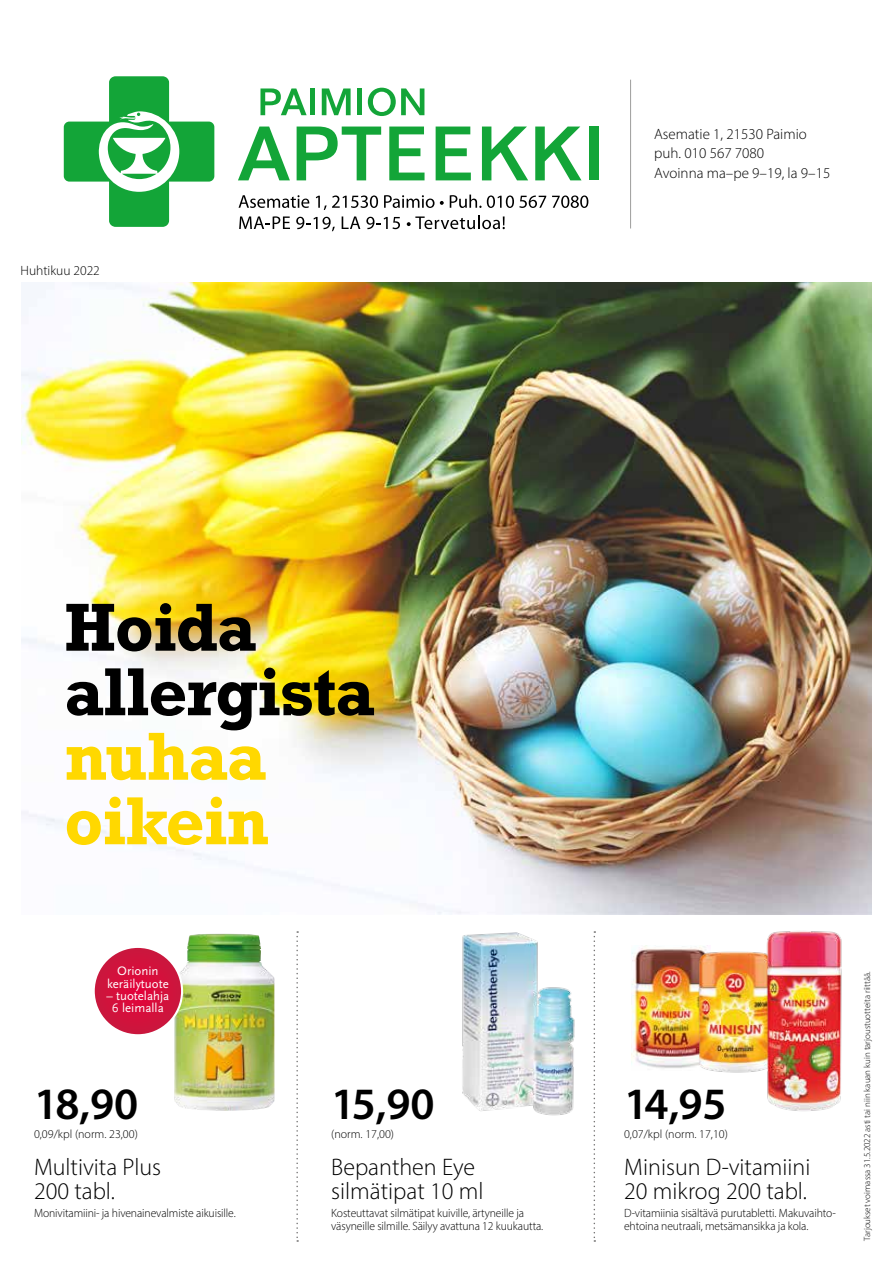
<style>
.page{position:relative;width:893px;height:1263px;background:#fff}
.page>*{position:absolute;margin:0;border:0;box-sizing:border-box;transform-origin:0 0}
.t1{font:700 69px/64.5px "Rockwell Std";letter-spacing:-.02em;color:#000}
.t2{font:700 69px/64.5px "Rockwell Std";letter-spacing:-.02em;color:#ffd800}
.t3{font:600 45px "Myriad Pro";letter-spacing:-.03em;color:#000}
.t4{font:300 24px/24px "Myriad Pro";color:#000}
.t5{font:300 15px/19.5px "Myriad Pro";color:#000}
.t6{font:300 13.5px "Myriad Pro";color:#000}
.t7{font:12.9px/12.5px "Scala Sans OT";color:#fff;text-align:center}
.t8{font:300 12px/13.5px "Myriad Pro";letter-spacing:-.01em;color:#000}
.t9{font:300 9px "Myriad Pro";color:#000}
</style>
<div class="page">
<svg style="left:296px;top:931px;width:2px;height:311px"></svg>
<svg style="left:594px;top:931px;width:1px;height:311px"></svg>
<img style="left:174px;top:933px;width:101px;height:178px">
<img style="left:462px;top:932px;width:113px;height:184px">
<img style="left:632px;top:946px;width:73px;height:123px">
<img style="left:697px;top:949px;width:52px;height:124px">
<img style="left:749px;top:931px;width:93px;height:180px">
<img style="left:21px;top:283px;width:851px;height:631px">
<svg style="left:94px;top:947px;width:88px;height:88px;background:#d31741"></svg>
<div style="left:93px;top:946px;width:90px;height:90px;border:2px solid #fff;border-radius:50%"></div>
<svg style="left:64px;top:76px;width:150px;height:151px"></svg>
<svg style="left:238px;top:127px;width:52px;height:53px"></svg>
<svg style="left:297px;top:127px;width:84px;height:53px"></svg>
<svg style="left:389px;top:127px;width:36px;height:53px"></svg>
<svg style="left:436px;top:127px;width:35px;height:53px"></svg>
<svg style="left:482px;top:127px;width:46px;height:53px"></svg>
<svg style="left:535px;top:127px;width:46px;height:53px"></svg>
<div style="left:589px;top:127px;width:10px;height:53px;background:#13a538"></div>
<svg style="left:260px;top:88px;width:47px;height:27px"></svg>
<div style="left:310px;top:88px;width:5px;height:27px;background:#13a538"></div>
<svg style="left:322px;top:88px;width:29px;height:27px"></svg>
<div style="left:357px;top:88px;width:5px;height:27px;background:#13a538"></div>
<svg style="left:368px;top:88px;width:56px;height:28px"></svg>
<svg style="left:239px;top:195px;width:70px;height:13px"></svg>
<svg style="left:316px;top:195px;width:62px;height:15px"></svg>
<svg style="left:384px;top:195px;width:60px;height:13px"></svg>
<svg style="left:450px;top:195px;width:96px;height:13px"></svg>
<svg style="left:552px;top:195px;width:36px;height:13px"></svg>
<svg style="left:239px;top:216px;width:51px;height:13px"></svg>
<svg style="left:296px;top:217px;width:39px;height:14px"></svg>
<svg style="left:342px;top:216px;width:18px;height:13px"></svg>
<svg style="left:366px;top:217px;width:34px;height:12px"></svg>
<svg style="left:407px;top:216px;width:98px;height:13px"></svg>
<hr style="left:630px;top:80px;width:1px;height:148px;background:#9d9d9c">
<p class="t6" style="left:21px;top:262px;width:81px">Huhtikuu 2022</p>
<p class="t5" style="left:654px;top:124px;width:178px">Asematie 1, 21530 Paimio puh. 010 567 7080<br>Avoinna ma–pe 9–19, la 9–15</p>
<h1 class="t1" style="left:64px;top:594px;width:312px">Hoida allergista</h1>
<h1 class="t2" style="left:64px;top:723px;width:206px">nuhaa oikein</h1>
<p class="t7" style="left:107px;top:965px;width:63px">Orionin keräilytuote</p>
<p class="t7" style="left:106px;top:990px;width:64px">– tuotelahja<br>6 leimalla</p>
<h2 class="t3" style="left:34px;top:1075px;width:106px">18,90</h2>
<p class="t8" style="left:34px;top:1127px;width:105px">0,09/kpl (norm. 23,00)</p>
<h3 class="t4" style="left:34px;top:1154px;width:129px">Multivita Plus<br>200 tabl.</h3>
<p class="t8" style="left:34px;top:1206px;width:203px">Monivitamiini- ja hivenainevalmiste aikuisille.</p>
<h2 class="t3" style="left:331px;top:1075px;width:105px">15,90</h2>
<p class="t8" style="left:331px;top:1127px;width:64px">(norm. 17,00)</p>
<h3 class="t4" style="left:331px;top:1154px;width:154px">Bepanthen Eye silmätipat 10 ml</h3>
<p class="t8" style="left:331px;top:1206px;width:214px">Kosteuttavat silmätipat kuiville, ärtyneille ja väsyneille silmille. Säilyy avattuna 12 kuukautta.</p>
<h2 class="t3" style="left:624px;top:1075px;width:104px">14,95</h2>
<p class="t8" style="left:624px;top:1127px;width:105px">0,07/kpl (norm. 17,10)</p>
<h3 class="t4" style="left:624px;top:1154px;width:188px">Minisun D-vitamiini<br>20 mikrog 200 tabl.</h3>
<p class="t8" style="left:624px;top:1206px;width:213px">D-vitamiinia sisältävä purutabletti. Makuvaihto&shy;ehtoina neutraali, metsämansikka ja kola.</p>
<p class="t9" style="left:862px;top:1241px;width:271px;rotate:-90deg">Tarjoukset voimassa 31.5.2022 asti tai niin kauan kuin tarjoustuotteita riittää.</p>
</div>
